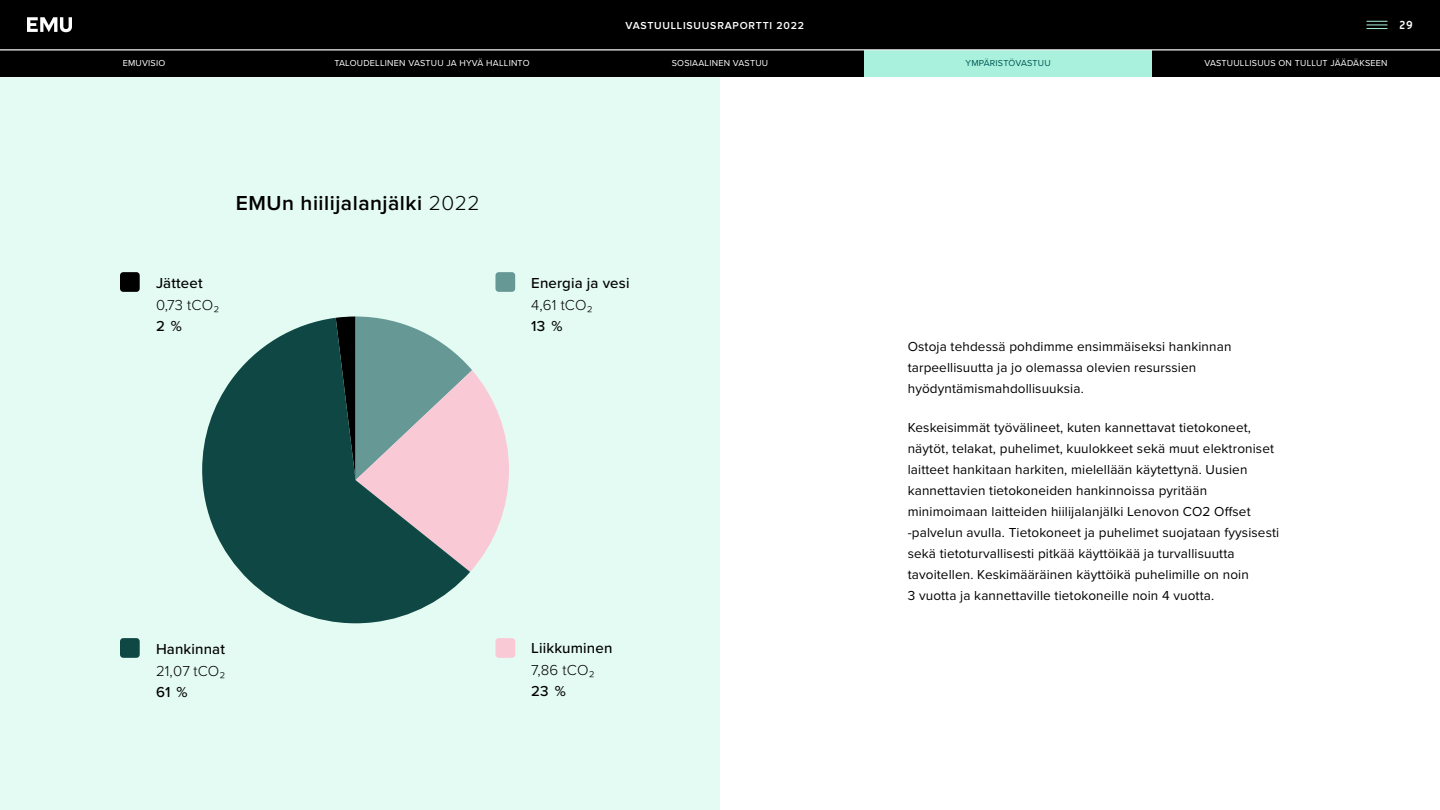
<style>
.page{position:relative;width:1440px;height:810px;background:#fff}
.page>*{position:absolute;margin:0;border:0;box-sizing:border-box;transform-origin:0 0}
.t1{font:600 21px "Proxima Nova";letter-spacing:.025em;color:#000}
.t2{font:500 15px "Proxima Nova";letter-spacing:.01em;color:#000}
.t3{font:300 15px "Proxima Nova";letter-spacing:.01em;color:#000}
.t4{font:13.5px/21px "Proxima Nova";letter-spacing:.01em;color:#000}
.t5{font:700 11.25px "Miriam Libre";color:#fff}
.t6{font:600 10.5px "Proxima Nova";letter-spacing:.075em;color:#fff}
.t7{font:9px "Proxima Nova";letter-spacing:.025em;color:#fff}
.t8{font:9px "Proxima Nova";letter-spacing:.02em;color:#005655}
.s1{font-weight:300}
</style>
<div class="page">
<hr style="left:0;top:76px;width:1440px;height:1px;background:#005655">
<div style="left:0;top:76px;width:720px;height:734px;background:#e4fbf3"></div>
<svg style="left:336px;top:316px;width:173px;height:256px"></svg>
<svg style="left:202px;top:318px;width:268px;height:305px;fill:#0e4743"></svg>
<div style="left:0;top:0;width:1440px;height:76px;background:#000"></div>
<svg style="left:27px;top:17px;width:45px;height:15px"></svg>
<svg style="left:1366px;top:21px;width:22px;height:8px"></svg>
<div style="left:864px;top:50px;width:288px;height:26px;background:#a9f1dc"></div>
<hr style="left:0;top:50px;width:1440px;height:1px;background:#fff">
<div style="left:496px;top:638px;width:19px;height:20px;background:#fac9d6;border-radius:3px"></div>
<div style="left:120px;top:638px;width:20px;height:20px;background:#0e4743;border-radius:3px"></div>
<div style="left:496px;top:272px;width:19px;height:20px;background:#669996;border-radius:3px"></div>
<div style="left:120px;top:272px;width:20px;height:20px;background:#000;border-radius:3px"></div>
<p class="t6" style="left:625px;top:21px;width:180px">VASTUULLISUUSRAPORTTI 2022</p>
<p class="t7" style="left:123px;top:56px;width:44px">EMUVISIO</p>
<p class="t7" style="left:334px;top:56px;width:197px">TALOUDELLINEN VASTUU JA HYVÄ HALLINTO</p>
<p class="t7" style="left:672px;top:56px;width:98px">SOSIAALINEN VASTUU</p>
<p class="t8" style="left:965px;top:56px;width:87px">YMPÄRISTÖVASTUU</p>
<p class="t7" style="left:1204px;top:56px;width:185px">VASTUULLISUUS ON TULLUT JÄÄDÄKSEEN</p>
<p class="t5" style="left:1399px;top:18px;width:15px">29</p>
<h1 class="t1" style="left:236px;top:193px;width:245px">EMUn hiilijalanjälki <span class="s1">2022</span></h1>
<p class="t2" style="left:156px;top:272px;width:48px">Jätteet</p>
<p class="t3" style="left:156px;top:294px;width:65px">0,73 tCO₂</p>
<p class="t2" style="left:156px;top:315px;width:28px">2 %</p>
<p class="t2" style="left:531px;top:272px;width:100px">Energia ja vesi</p>
<p class="t3" style="left:531px;top:294px;width:63px">4,61 tCO₂</p>
<p class="t2" style="left:531px;top:315px;width:33px">13 %</p>
<p class="t2" style="left:156px;top:638px;width:70px">Hankinnat</p>
<p class="t3" style="left:156px;top:660px;width:71px">21,07 tCO₂</p>
<p class="t2" style="left:156px;top:681px;width:33px">61 %</p>
<p class="t2" style="left:531px;top:637px;width:83px">Liikkuminen</p>
<p class="t3" style="left:531px;top:659px;width:65px">7,86 tCO₂</p>
<p class="t2" style="left:531px;top:680px;width:36px">23 %</p>
<p class="t4" style="left:908px;top:335px;width:325px">Ostoja tehdessä pohdimme ensimmäiseksi hankinnan tarpeellisuutta ja jo olemassa olevien resurssien hyödyntämismahdollisuuksia.</p>
<p class="t4" style="left:908px;top:416px;width:373px">Keskeisimmät työvälineet, kuten kannettavat tietokoneet, näytöt, telakat, puhelimet, kuulokkeet sekä muut elektroniset laitteet hankitaan harkiten, mielellään käytettynä. Uusien kannettavien tietokoneiden hankinnoissa pyritään minimoimaan laitteiden hiilijalanjälki Lenovon CO2 Offset -palvelun avulla. Tietokoneet ja puhelimet suojataan fyysisesti sekä tietoturvallisesti pitkää käyttöikää ja turvallisuutta tavoitellen. Keskimääräinen käyttöikä puhelimille on noin<br>3 vuotta ja kannettaville tietokoneille noin 4 vuotta.</p>
</div>
